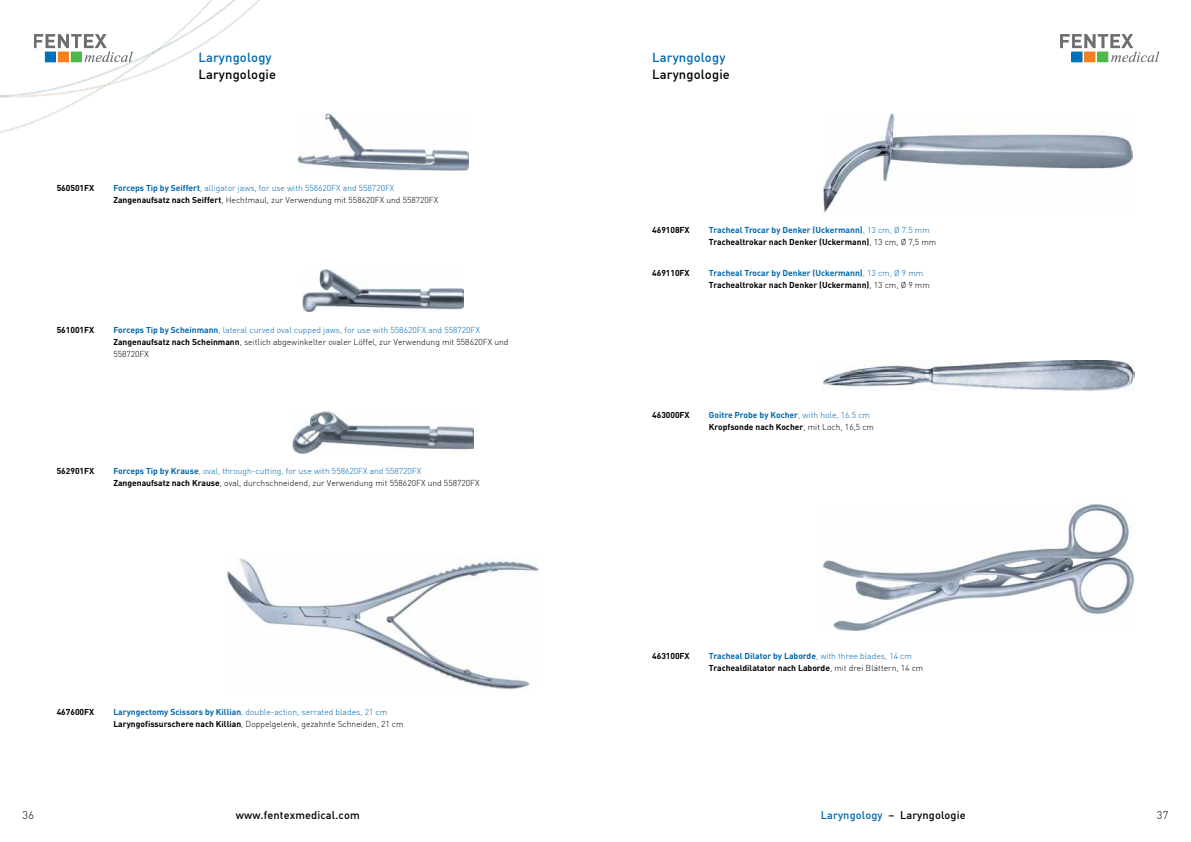
<style>
.page{position:relative;width:1191px;height:842px;background:#fff}
.page>*{position:absolute;margin:0;border:0;box-sizing:border-box;transform-origin:0 0}
.t1{font:500 13px "DIN";letter-spacing:.01em;color:#000}
.t2{font:500 13px "DIN";letter-spacing:.01em;color:#0068ac}
.t3{font:500 11px "DIN";letter-spacing:.01em;color:#000}
.t4{font:300 11px "DIN";color:#000}
.t5{font:300 8.5px/12px "DIN";color:#000}
.t6{font:700 8.5px/12px "DIN Pro";color:#000}
.s1{font-family:"DIN Pro";font-weight:700;color:#0068ac}
.s2{color:#0068ac}
.s3{font-family:"DIN Pro";font-weight:700}
.s4{font-family:"DIN";font-weight:300;color:#0068ac}
.s5{font-family:"DIN";font-weight:300}
</style>
<div class="page">
<img style="left:0;top:0;width:260px;height:133px">
<svg style="left:34px;top:34px;width:99px;height:28px"></svg>
<div style="left:45px;top:52px;width:10px;height:10px;background:#0072bc"></div>
<div style="left:58px;top:52px;width:10px;height:10px;background:#f58220"></div>
<div style="left:71px;top:52px;width:10px;height:10px;background:#50b848"></div>
<svg style="left:1060px;top:34px;width:99px;height:28px"></svg>
<div style="left:1072px;top:52px;width:10px;height:10px;background:#0072bc"></div>
<div style="left:1084px;top:52px;width:11px;height:10px;background:#f58220"></div>
<div style="left:1097px;top:52px;width:10px;height:10px;background:#50b848"></div>
<img style="left:297px;top:113px;width:171px;height:57px">
<img style="left:302px;top:269px;width:161px;height:43px">
<img style="left:292px;top:411px;width:181px;height:43px">
<img style="left:823px;top:113px;width:309px;height:100px">
<img style="left:822px;top:361px;width:312px;height:30px">
<img style="left:822px;top:504px;width:312px;height:126px">
<img style="left:227px;top:558px;width:312px;height:132px">
<h1 class="t2" style="left:198px;top:49px;width:75px">Laryngology</h1>
<h1 class="t1" style="left:198px;top:66px;width:79px">Laryngologie</h1>
<p class="t6" style="left:57px;top:181px;width:39px">560501FX</p>
<p class="t5" style="left:113px;top:182px;width:326px"><span class="s1">Forceps Tip by Seiffert</span><span class="s2">, alligator jaws, for use with 558620FX and 558720FX<br></span><span class="s3">Zangenaufsatz nach Seiffert</span>, Hechtmaul, zur Verwendung mit 558620FX und 558720FX</p>
<p class="t6" style="left:57px;top:322px;width:39px">561001FX</p>
<p class="t5" style="left:113px;top:323px;width:396px"><span class="s1">Forceps Tip by Scheinmann</span><span class="s2">, lateral curved oval cupped jaws, for use with 558620FX and 558720FX<br></span><span class="s3">Zangenaufsatz nach Scheinmann</span>, seitlich abgewinkelter ovaler Löffel, zur Verwendung mit 558620FX und<br>558720FX</p>
<p class="t6" style="left:57px;top:464px;width:39px">562901FX</p>
<p class="t5" style="left:113px;top:465px;width:368px"><span class="s1">Forceps Tip by Krause</span><span class="s2">, oval, through-cutting, for use with 558620FX and 558720FX<br></span><span class="s3">Zangenaufsatz nach Krause</span>, oval, durchschneidend, zur Verwendung mit 558620FX und 558720FX</p>
<p class="t6" style="left:57px;top:705px;width:39px">467600FX</p>
<p class="t5" style="left:113px;top:706px;width:292px"><span class="s1">Laryngectomy Scissors by Killian</span><span class="s2">, double-action, serrated blades, 21 cm<br></span><span class="s3">Laryngofissurschere nach Killian</span>, Doppelgelenk, gezahnte Schneiden, 21 cm</p>
<h1 class="t2" style="left:652px;top:49px;width:75px">Laryngology</h1>
<h1 class="t1" style="left:652px;top:66px;width:79px">Laryngologie</h1>
<p class="t6" style="left:652px;top:223px;width:39px">469108FX</p>
<p class="t6" style="left:709px;top:223px;width:229px"><span class="s2">Tracheal Trocar by Denker (Uckermann)</span><span class="s4">, 13 cm, Ø 7.5 mm<br></span>Trachealtrokar nach Denker (Uckermann)<span class="s5">, 13 cm, Ø 7,5 mm</span></p>
<p class="t6" style="left:652px;top:266px;width:39px">469110FX</p>
<p class="t6" style="left:709px;top:266px;width:222px"><span class="s2">Tracheal Trocar by Denker (Uckermann)</span><span class="s4">, 13 cm, Ø 9 mm<br></span>Trachealtrokar nach Denker (Uckermann)<span class="s5">, 13 cm, Ø 9 mm</span></p>
<p class="t6" style="left:652px;top:407px;width:39px">463000FX</p>
<p class="t6" style="left:709px;top:407px;width:167px"><span class="s2">Goitre Probe by Kocher</span><span class="s4">, with hole, 16.5 cm<br></span>Kropfsonde nach Kocher<span class="s5">, mit Loch, 16,5 cm</span></p>
<p class="t6" style="left:652px;top:648px;width:39px">463100FX</p>
<p class="t6" style="left:709px;top:648px;width:216px"><span class="s2">Tracheal Dilator by Laborde</span><span class="s4">, with three blades, 14 cm<br></span>Trachealdilatator nach Laborde<span class="s5">, mit drei Blättern, 14 cm</span></p>
<p class="t4" style="left:23px;top:808px;width:13px">36</p>
<p class="t3" style="left:236px;top:808px;width:125px">www.fentexmedical.com</p>
<p class="t3" style="left:820px;top:808px;width:146px"><span class="s2">Laryngology</span> – Laryngologie</p>
<p class="t4" style="left:1156px;top:808px;width:13px">37</p>
</div>
